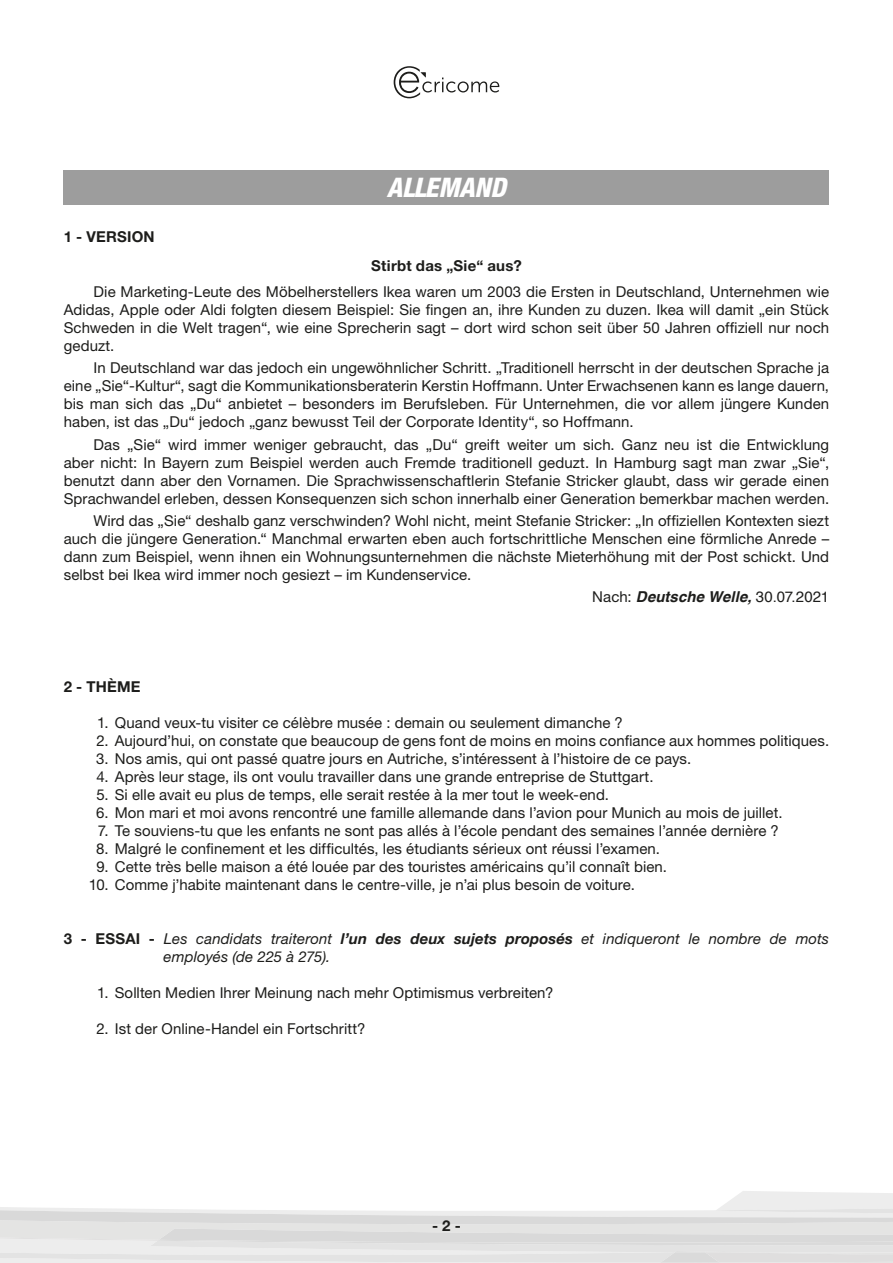
<style>
.page{position:relative;width:893px;height:1263px;background:#fff}
.page>*{position:absolute;margin:0;border:0;box-sizing:border-box;transform-origin:0 0}
.t1{font:italic 800 condensed 27px "Helvetica Neue";letter-spacing:-.01em;color:#fff}
.TEXTE_COURANT{font:15px/18px "Helvetica Neue LT Std";letter-spacing:.005em;color:#1d1d1b;text-align:justify}
.t2{font:italic 15px/18px "Helvetica Neue LT Std";letter-spacing:.01em;color:#1d1d1b}
.TEXTE_COURANT-2{font:700 15px "Helvetica Neue LT Std";letter-spacing:.015em;color:#1d1d1b}
.TEXTE_COURANT-3{font:italic 700 15px "Helvetica";letter-spacing:.005em;color:#1d1d1b}
.s1{font-family:"Helvetica Neue LT Std";font-weight:400;font-style:normal}
.s2{font-weight:400;font-style:normal}
.s3{font-weight:700;font-style:normal}
.s4{font-family:"Helvetica Neue";font-weight:700}
</style>
<div class="page">
<svg style="left:0;top:1191px;width:893px;height:72px"></svg>
<div style="left:64px;top:170px;width:765px;height:34px;background:#9d9d9d"></div>
<svg style="left:394px;top:66px;width:105px;height:32px"></svg>
<p class="TEXTE_COURANT-2" style="left:64px;top:227px;width:92px">1 - VERSION</p>
<p class="t1" style="left:387px;top:171px;width:121px">ALLEMAND</p>
<p class="TEXTE_COURANT-2" style="left:371px;top:256px;width:152px">Stirbt das „Sie“ aus?</p>
<p class="TEXTE_COURANT" style="left:64px;top:282px;width:767px;text-indent:30px">Die Marketing-Leute des Möbelherstellers Ikea waren um 2003 die Ersten in Deutschland, Unternehmen wie Adidas, Apple oder Aldi folgten diesem Beispiel: Sie fingen an, ihre Kunden zu duzen. Ikea will damit „ein Stück Schweden in die Welt tragen“, wie eine Sprecherin sagt – dort wird schon seit über 50 Jahren offiziell nur noch geduzt.</p>
<p class="TEXTE_COURANT" style="left:64px;top:359px;width:767px;text-indent:30px">In Deutschland war das jedoch ein ungewöhnlicher Schritt. „Traditionell herrscht in der deutschen Sprache ja eine „Sie“-Kultur“, sagt die Kommunikationsberaterin Kerstin Hoffmann. Unter Erwachsenen kann es lange dauern, bis man sich das „Du“ anbietet – besonders im Berufsleben. Für Unternehmen, die vor allem jüngere Kunden haben, ist das „Du“ jedoch „ganz bewusst Teil der Corporate Identity“, so Hoffmann.</p>
<p class="TEXTE_COURANT" style="left:64px;top:435px;width:767px;text-indent:30px">Das „Sie“ wird immer weniger gebraucht, das „Du“ greift weiter um sich. Ganz neu ist die Entwicklung aber nicht: In Bayern zum Beispiel werden auch Fremde traditionell geduzt. In Hamburg sagt man zwar „Sie“, benutzt dann aber den Vornamen. Die Sprachwissenschaftlerin Stefanie Stricker glaubt, dass wir gerade einen Sprachwandel erleben, dessen Konsequenzen sich schon innerhalb einer Generation bemerkbar machen werden.</p>
<p class="TEXTE_COURANT" style="left:64px;top:511px;width:767px;text-indent:30px">Wird das „Sie“ deshalb ganz verschwinden? Wohl nicht, meint Stefanie Stricker: „In offiziellen Kontexten siezt auch die jüngere Generation.“ Manchmal erwarten eben auch fortschrittliche Menschen eine förmliche Anrede – dann zum Beispiel, wenn ihnen ein Wohnungsunternehmen die nächste Mieterhöhung mit der Post schickt. Und selbst bei Ikea wird immer noch gesiezt – im Kundenservice.</p>
<p class="TEXTE_COURANT-3" style="left:592px;top:584px;width:238px"><span class="s1">Nach:</span> Deutsche Welle, <span class="s2">30.07.2021</span></p>
<p class="TEXTE_COURANT-2" style="left:64px;top:677px;width:78px">2 - THÈME</p>
<p class="TEXTE_COURANT" style="left:97px;top:714px;width:527px">1. Quand veux-tu visiter ce célèbre musée : demain ou seulement dimanche ?</p>
<p class="TEXTE_COURANT" style="left:97px;top:732px;width:734px">2. Aujourd’hui, on constate que beaucoup de gens font de moins en moins confiance aux hommes politiques.</p>
<p class="TEXTE_COURANT" style="left:96px;top:750px;width:596px">3. Nos amis, qui ont passé quatre jours en Autriche, s’intéressent à l’histoire de ce pays.</p>
<p class="TEXTE_COURANT" style="left:96px;top:768px;width:559px">4. Après leur stage, ils ont voulu travailler dans une grande entreprise de Stuttgart.</p>
<p class="TEXTE_COURANT" style="left:96px;top:786px;width:514px">5. Si elle avait eu plus de temps, elle serait restée à la mer tout le week-end.</p>
<p class="TEXTE_COURANT" style="left:96px;top:804px;width:688px">6. Mon mari et moi avons rencontré une famille allemande dans l’avion pour Munich au mois de juillet.</p>
<p class="TEXTE_COURANT" style="left:98px;top:822px;width:682px">7. Te souviens-tu que les enfants ne sont pas allés à l’école pendant des semaines l’année dernière ?</p>
<p class="TEXTE_COURANT" style="left:96px;top:840px;width:565px">8. Malgré le confinement et les difficultés, les étudiants sérieux ont réussi l’examen.</p>
<p class="TEXTE_COURANT" style="left:96px;top:858px;width:572px">9. Cette très belle maison a été louée par des touristes américains qu’il connaît bien.</p>
<p class="TEXTE_COURANT" style="left:89px;top:876px;width:548px">10. Comme j’habite maintenant dans le centre-ville, je n’ai plus besoin de voiture.</p>
<p class="t2" style="left:164px;top:929px;width:667px;text-indent:-100px"><span class="s3">3 - ESSAI -</span> Les candidats traiteront <span class="s4">l’un des deux sujets proposés</span> et indiqueront le nombre de mots employés (de 225 à 275).</p>
<p class="TEXTE_COURANT" style="left:97px;top:984px;width:458px">1. Sollten Medien Ihrer Meinung nach mehr Optimismus verbreiten?</p>
<p class="TEXTE_COURANT" style="left:97px;top:1020px;width:271px">2. Ist der Online-Handel ein Fortschritt?</p>
<p class="TEXTE_COURANT-2" style="left:432px;top:1216px;width:30px">- 2 -</p>
</div>
